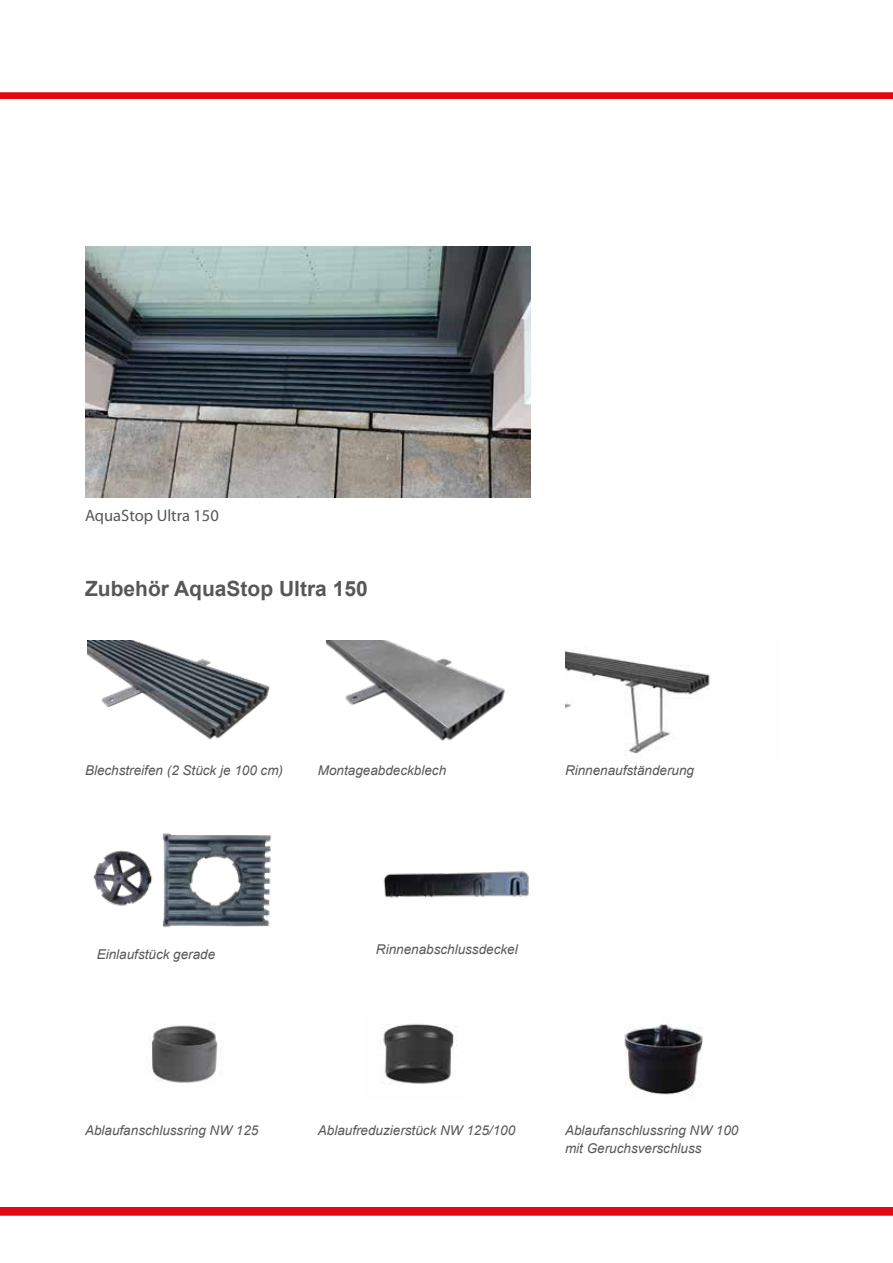
<style>
.page{position:relative;width:893px;height:1263px;background:#fff}
.page>*{position:absolute;margin:0;border:0;box-sizing:border-box;transform-origin:0 0}
.t1{font:700 21px "Arial";color:#575756}
.t2{font:16.5px "Myriad Pro";color:#575756}
.t3{font:italic 13.5px/18px "Arial";color:#575756}
</style>
<div class="page">
<svg style="left:0;top:1207px;width:893px;height:9px;background:#e30e1a"></svg>
<img style="left:382px;top:1024px;width:75px;height:60px">
<svg style="left:0;top:92px;width:893px;height:7px;background:#e40f1c"></svg>
<img style="left:85px;top:247px;width:446px;height:250px">
<img style="left:87px;top:640px;width:183px;height:100px">
<img style="left:93px;top:833px;width:178px;height:95px">
<img style="left:326px;top:640px;width:179px;height:101px">
<img style="left:383px;top:871px;width:146px;height:27px">
<img style="left:566px;top:651px;width:144px;height:107px">
<img style="left:624px;top:1024px;width:79px;height:72px">
<img style="left:150px;top:1025px;width:68px;height:58px">
<p class="t2" style="left:85px;top:505px;width:135px">AquaStop Ultra 150</p>
<h1 class="t1" style="left:85px;top:575px;width:284px">Zubehör AquaStop Ultra 150</h1>
<p class="t3" style="left:85px;top:762px;width:200px">Blechstreifen (2 Stück je 100 cm)</p>
<p class="t3" style="left:318px;top:762px;width:130px">Montageabdeckblech</p>
<p class="t3" style="left:565px;top:762px;width:131px">Rinnenaufständerung</p>
<p class="t3" style="left:97px;top:945px;width:120px">Einlaufstück gerade</p>
<p class="t3" style="left:376px;top:941px;width:143px">Rinnenabschlussdeckel</p>
<p class="t3" style="left:85px;top:1121px;width:175px">Ablaufanschlussring NW 125</p>
<p class="t3" style="left:318px;top:1121px;width:199px">Ablaufreduzierstück NW 125/100</p>
<p class="t3" style="left:565px;top:1121px;width:175px">Ablaufanschlussring NW 100 mit Geruchsverschluss</p>
</div>
